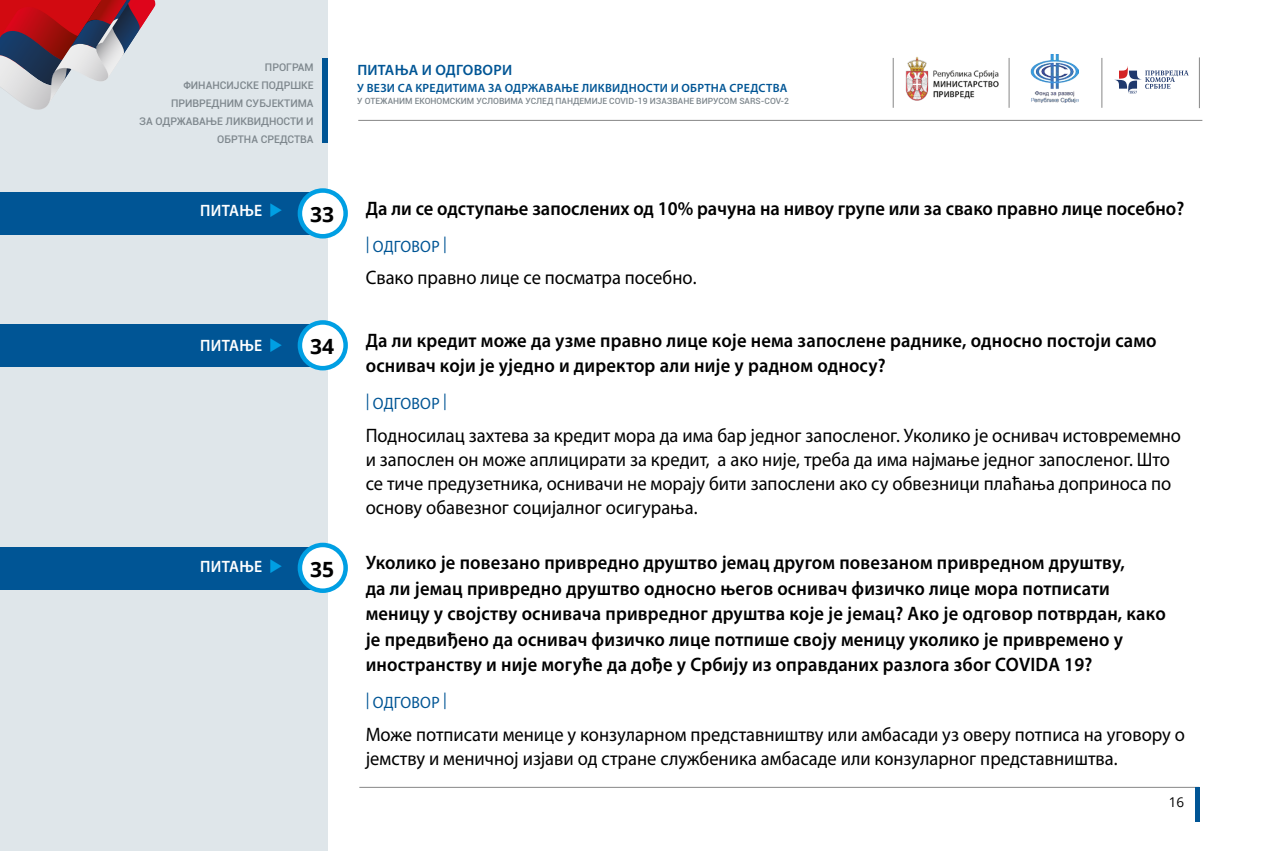
<style>
.page{position:relative;width:1263px;height:851px;background:#fff}
.page>*{position:absolute;margin:0;border:0;box-sizing:border-box;transform-origin:0 0}
.t1{font:700 21px "Open Sans";color:#000}
.t2{font:600 19.5px/25.5px "Myriad Pro";letter-spacing:.01em;color:#000;scale:.95 1}
.t3{font:19.5px/24px "Myriad Pro";color:#000;scale:.95 1}
.t4{font:16.5px "Myriad Pro";letter-spacing:.02em;color:#005595;scale:.95 1}
.t5{font:600 16.5px "Myriad Pro";color:#fff;scale:.95 1}
.t6{font:600 15px "Myriad Pro";letter-spacing:.02em;color:#005595}
.t7{font:13.5px "Open Sans";color:#000}
.t8{font:600 12px "Myriad Pro";letter-spacing:.02em;color:#005595}
.t9{font:500 10.5px/18px "Roboto";color:#7e878d;text-align:right}
.t10{font:500 8.55px "Roboto";color:#7e878d}
.s1{color:#009fe3}
</style>
<div class="page">
<div style="left:0;top:0;width:328px;height:850px;background:#dfe6ea"></div>
<hr style="left:1009px;top:58px;width:1px;height:50px;background:#878787">
<hr style="left:1101px;top:58px;width:1px;height:50px;background:#878787">
<hr style="left:1199px;top:57px;width:1px;height:51px;background:#878787">
<hr style="left:893px;top:58px;width:1px;height:50px;background:#878787">
<hr style="left:358px;top:120px;width:844px;height:1px;background:#878787">
<hr style="left:359px;top:787px;width:840px;height:1px;background:#878787">
<svg style="left:0;top:0;width:156px;height:110px"></svg>
<svg style="left:1114px;top:66px;width:74px;height:28px"></svg>
<img style="left:1030px;top:54px;width:48px;height:48px">
<div style="left:1195px;top:787px;width:5px;height:34px;background:#005595"></div>
<div style="left:322px;top:58px;width:5px;height:84px;background:#005595"></div>
<img style="left:905px;top:56px;width:94px;height:45px">
<div style="left:0;top:324px;width:327px;height:43px;background:#005595"></div>
<div style="left:0;top:547px;width:327px;height:42px;background:#005595"></div>
<div style="left:300px;top:322px;width:46px;height:46px;background:#fff;border-radius:50%"></div>
<div style="left:298px;top:320px;width:50px;height:50px;border:4px solid #009fe3;border-radius:50%"></div>
<div style="left:300px;top:545px;width:46px;height:45px;background:#fff;border-radius:50%"></div>
<div style="left:298px;top:542px;width:50px;height:51px;border:4px solid #009fe3;border-radius:50%"></div>
<div style="left:0;top:192px;width:327px;height:43px;background:#005595"></div>
<div style="left:300px;top:190px;width:46px;height:46px;background:#fff;border-radius:50%"></div>
<div style="left:298px;top:188px;width:50px;height:50px;border:4px solid #009fe3;border-radius:50%"></div>
<p class="t9" style="left:139px;top:57px;width:176px">ПРОГРАМ<br>ФИНАНСИЈСКЕ ПОДРШКЕ<br>ПРИВРЕДНИМ СУБЈЕКТИМА<br>ЗА ОДРЖАВАЊЕ ЛИКВИДНОСТИ И<br>ОБРТНА СРЕДСТВА</p>
<p class="t6" style="left:357px;top:61px;width:156px">ПИТАЊА И ОДГОВОРИ</p>
<p class="t8" style="left:357px;top:80px;width:432px">У ВЕЗИ СА КРЕДИТИМА ЗА ОДРЖАВАЊЕ ЛИКВИДНОСТИ И ОБРТНА СРЕДСТВА</p>
<p class="t10" style="left:357px;top:94px;width:433px">У ОТЕЖАНИМ ЕКОНОМСКИМ УСЛОВИМА УСЛЕД ПАНДЕМИЈЕ COVID-19 ИЗАЗВАНЕ ВИРУСОМ SARS-CОV-2</p>
<p class="t5" style="left:200px;top:200px;width:88px">питање <span class="s1">◆</span></p>
<p class="t1" style="left:310px;top:200px;width:25px">33</p>
<p class="t2" style="left:366px;top:195px;width:863px">Да ли се одступање запослених од 10% рачуна на нивоу групе или за свако правно лице посебно?</p>
<p class="t4" style="left:366px;top:236px;width:87px">| одговор |</p>
<p class="t3" style="left:366px;top:265px;width:350px">Свако правно лице се посматра посебно.</p>
<p class="t5" style="left:200px;top:335px;width:88px">питање <span class="s1">◆</span></p>
<p class="t1" style="left:310px;top:332px;width:25px">34</p>
<p class="t5" style="left:200px;top:555px;width:88px">питање <span class="s1">◆</span></p>
<p class="t1" style="left:310px;top:554px;width:25px">35</p>
<p class="t2" style="left:366px;top:327px;width:834px">Да ли кредит може да узме правно лице које нема запослене раднике, односно постоји само оснивач који је уједно и директор али није у радном односу?</p>
<p class="t4" style="left:366px;top:393px;width:87px">| одговор |</p>
<p class="t3" style="left:366px;top:422px;width:860px">Подносилац захтева за кредит мора да има бар једног запосленог. Уколико је оснивач истовремемно и запослен он може аплицирати за кредит, а ако није, треба да има најмање једног запосленог. Што се тиче предузетника, оснивачи не морају бити запослени ако су обвезници плаћања доприноса по основу обавезног социјалног осигурања.</p>
<p class="t2" style="left:366px;top:549px;width:844px">Уколико је повезано привредно друштво јемац другом повезаном привредном друштву,<br>да ли јемац привредно друштво односно његов оснивач физичко лице мора потписати меницу у својству оснивача привредног друштва које је јемац? Ако је одговор потврдан, како је предвиђено да оснивач физичко лице потпише своју меницу уколико је привремено у иностранству и није могуће да дође у Србију из оправданих разлога због COVIDА 19?</p>
<p class="t4" style="left:366px;top:692px;width:87px">| одговор |</p>
<p class="t3" style="left:366px;top:721px;width:864px">Може потписати менице у конзуларном представништву или амбасади уз оверу потписа на уговору о јемству и меничној изјави од стране службеника амбасаде или конзуларног представништва.</p>
<p class="t7" style="left:1169px;top:793px;width:17px">16</p>
</div>
